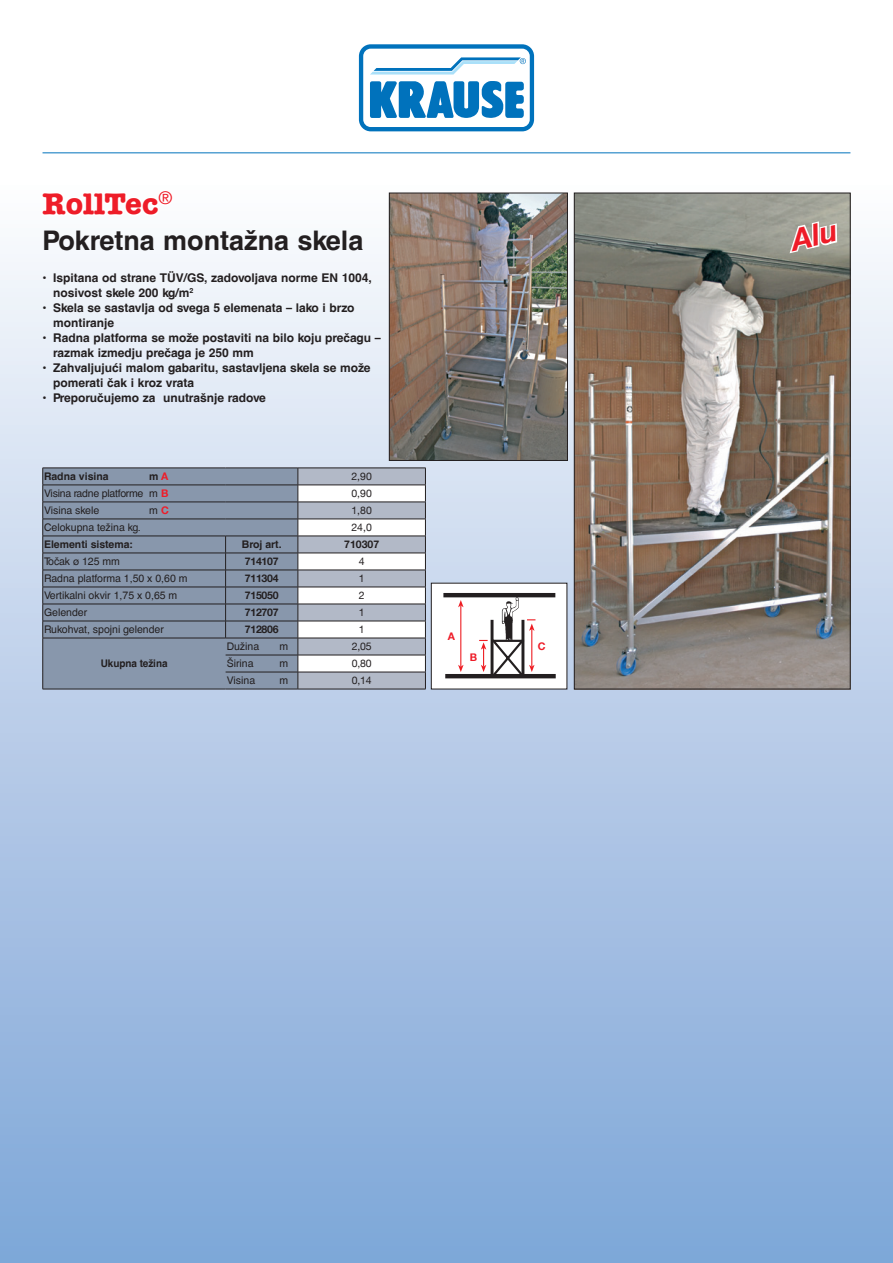
<style>
.page{position:relative;width:893px;height:1263px;background:#fff}
.page>*{position:absolute;margin:0;border:0;box-sizing:border-box;transform-origin:0 0}
._01_Eigennamen{font:700 30px "American Typewriter LT";color:#ee1c28}
.Helv_-CE-Produktname{font:700 27px "Helvetica CE";color:#231f20}
.Helv_-CE-Produktinfo{font:700 12px/15px "Helvetica CE";color:#231f20}
.t1{font:10.5px "Helvetica CE";color:#231f20}
.t2{font:700 10.5px "Helvetica CE";color:#231f20}
.t3{font:700 10.5px "Helvetica Neue LT";letter-spacing:-.02em;color:#231f20}
.t4{font:10.5px "Helvetica Neue LT";color:#231f20}
.t5{font:10.5px "Helvetica CE";letter-spacing:-.02em;color:#231f20}
.t6{font:700 10.5px "Helvetica CE";color:#231f20;scale:.95 1}
.t7{font:700 10.5px "Helvetica Neue LT";color:#ee1c28}
.s1{font-family:"Helvetica Neue LT";color:#ee1c28}
.s2{font-family:"Helvetica Neue LT";font-weight:700;color:#ee1c28}
.s3{font-family:"Helvetica Neue LT"}
</style>
<div class="page">
<div style="left:0;top:185px;width:893px;height:1078px;background:linear-gradient(to bottom,#f9f8fa,#7ca4d7)"></div>
<hr style="left:43px;top:153px;width:807px;height:1px;background:#0072bc">
<svg style="left:357px;top:43px;width:179px;height:90px"></svg>
<svg style="left:359px;top:44px;width:175px;height:87px"></svg>
<img style="left:576px;top:195px;width:272px;height:492px">
<div style="left:574px;top:193px;width:276px;height:496px;border:1px solid #231f20"></div>
<svg style="left:39px;top:188px;width:137px;height:31px"></svg>
<div style="left:431px;top:583px;width:136px;height:106px;background:#fff"></div>
<hr style="left:445px;top:674px;width:111px;height:4px;background:#231f20">
<hr style="left:443px;top:593px;width:112px;height:4px;background:#231f20">
<hr style="left:460px;top:605px;width:1px;height:62px;background:#ee1d23">
<svg style="left:458px;top:600px;width:6px;height:7px"></svg>
<svg style="left:458px;top:665px;width:6px;height:7px"></svg>
<svg style="left:479px;top:597px;width:56px;height:82px"></svg>
<img style="left:391px;top:195px;width:175px;height:264px">
<div style="left:389px;top:193px;width:179px;height:268px;border:1px solid #231f20"></div>
<div style="left:43px;top:469px;width:255px;height:220px;background:#8897ac"></div>
<hr style="left:43px;top:485px;width:183px;height:1px;background:#231f20">
<hr style="left:226px;top:485px;width:72px;height:1px;background:#231f20">
<hr style="left:43px;top:502px;width:183px;height:1px;background:#231f20">
<hr style="left:226px;top:502px;width:72px;height:1px;background:#231f20">
<hr style="left:43px;top:519px;width:183px;height:1px;background:#231f20">
<hr style="left:226px;top:519px;width:72px;height:1px;background:#231f20">
<hr style="left:226px;top:536px;width:72px;height:1px;background:#231f20">
<hr style="left:226px;top:553px;width:72px;height:1px;background:#231f20">
<hr style="left:226px;top:570px;width:72px;height:1px;background:#231f20">
<hr style="left:226px;top:587px;width:72px;height:1px;background:#231f20">
<hr style="left:226px;top:604px;width:72px;height:1px;background:#231f20">
<hr style="left:226px;top:621px;width:72px;height:1px;background:#231f20">
<hr style="left:226px;top:638px;width:72px;height:1px;background:#231f20">
<hr style="left:226px;top:655px;width:72px;height:1px;background:#231f20">
<hr style="left:226px;top:672px;width:72px;height:1px;background:#231f20">
<hr style="left:226px;top:689px;width:72px;height:1px;background:#231f20">
<hr style="left:298px;top:689px;width:128px;height:1px;background:#231f20">
<hr style="left:43px;top:536px;width:183px;height:1px;background:#231f20">
<hr style="left:43px;top:553px;width:183px;height:1px;background:#231f20">
<hr style="left:43px;top:570px;width:183px;height:1px;background:#231f20">
<hr style="left:43px;top:587px;width:183px;height:1px;background:#231f20">
<hr style="left:43px;top:604px;width:183px;height:1px;background:#231f20">
<hr style="left:43px;top:621px;width:183px;height:1px;background:#231f20">
<svg style="left:225px;top:536px;width:1px;height:102px"></svg>
<hr style="left:43px;top:638px;width:183px;height:1px;background:#231f20">
<hr style="left:43px;top:689px;width:183px;height:1px;background:#231f20">
<hr style="left:43px;top:468px;width:183px;height:1px;background:#231f20">
<hr style="left:226px;top:468px;width:72px;height:1px;background:#231f20">
<svg style="left:42px;top:468px;width:1px;height:221px"></svg>
<svg style="left:298px;top:468px;width:128px;height:221px"></svg>
<hr style="left:298px;top:570px;width:128px;height:1px;background:#231f20">
<svg style="left:787px;top:212px;width:52px;height:43px"></svg>
<p class="_01_Eigennamen" style="left:43px;top:186px;width:131px">RollTec<sup>®</sup></p>
<p class="Helv_-CE-Produktname" style="left:43px;top:224px;width:322px">Pokretna montažna skela</p>
<p class="Helv_-CE-Produktinfo" style="left:43px;top:270px;width:331px">• Ispitana od strane TÜV/GS, zadovoljava norme EN 1004,</p>
<p class="Helv_-CE-Produktinfo" style="left:53px;top:285px;width:142px">nosivost skele 200 kg/m<sup>2</sup></p>
<p class="Helv_-CE-Produktinfo" style="left:53px;top:300px;width:303px;text-indent:-11px">• Skela se sastavlja od svega 5 elemenata – lako i brzo montiranje</p>
<p class="Helv_-CE-Produktinfo" style="left:53px;top:330px;width:329px;text-indent:-11px">• Radna platforma se može postaviti na bilo koju prečagu – razmak izmedju prečaga je 250 mm</p>
<p class="Helv_-CE-Produktinfo" style="left:53px;top:360px;width:319px;text-indent:-11px">• Zahvaljujući malom gabaritu, sastavljena skela se može pomerati čak i kroz vrata</p>
<p class="Helv_-CE-Produktinfo" style="left:43px;top:390px;width:225px">• Preporučujemo za unutrašnje radove</p>
<p class="t2" style="left:44px;top:470px;width:66px">Radna visina</p>
<p class="t2" style="left:149px;top:470px;width:21px">m <span class="s1">A</span></p>
<p class="t4" style="left:351px;top:470px;width:22px">2,90</p>
<p class="t5" style="left:44px;top:487px;width:126px">Visina radne platforme m <span class="s2">B</span></p>
<p class="t4" style="left:351px;top:487px;width:22px">0,90</p>
<p class="t1" style="left:44px;top:504px;width:57px">Visina skele</p>
<p class="t1" style="left:149px;top:504px;width:21px">m <span class="s2">C</span></p>
<p class="t4" style="left:351px;top:504px;width:22px">1,80</p>
<p class="t1" style="left:44px;top:521px;width:98px">Celokupna težina kg.</p>
<p class="t4" style="left:351px;top:521px;width:22px">24,0</p>
<p class="t2" style="left:44px;top:538px;width:91px">Elementi sistema:</p>
<p class="t2" style="left:242px;top:538px;width:41px">Broj art.</p>
<p class="t3" style="left:344px;top:538px;width:37px">710307</p>
<p class="t1" style="left:44px;top:555px;width:78px">Točak <span class="s3">ø</span> 125 mm</p>
<p class="t3" style="left:245px;top:555px;width:35px">714107</p>
<p class="t4" style="left:359px;top:555px;width:7px">4</p>
<p class="t1" style="left:44px;top:572px;width:145px">Radna platforma 1,50 x 0,60 m</p>
<p class="t3" style="left:245px;top:572px;width:35px">711304</p>
<p class="t4" style="left:359px;top:572px;width:7px">1</p>
<p class="t1" style="left:44px;top:589px;width:135px">Vertikalni okvir 1,75 x 0,65 m</p>
<p class="t3" style="left:245px;top:589px;width:35px">715050</p>
<p class="t4" style="left:359px;top:589px;width:7px">2</p>
<p class="t1" style="left:44px;top:606px;width:45px">Gelender</p>
<p class="t3" style="left:245px;top:606px;width:35px">712707</p>
<p class="t4" style="left:359px;top:606px;width:7px">1</p>
<p class="t1" style="left:44px;top:623px;width:121px">Rukohvat, spojni gelender</p>
<p class="t3" style="left:245px;top:623px;width:35px">712806</p>
<p class="t4" style="left:359px;top:623px;width:7px">1</p>
<p class="t6" style="left:101px;top:657px;width:72px">Ukupna težina</p>
<p class="t1" style="left:227px;top:640px;width:34px">Dužina</p>
<p class="t1" style="left:280px;top:640px;width:10px">m</p>
<p class="t4" style="left:352px;top:640px;width:21px">2,05</p>
<p class="t1" style="left:227px;top:657px;width:28px">Širina</p>
<p class="t1" style="left:280px;top:657px;width:10px">m</p>
<p class="t4" style="left:352px;top:657px;width:21px">0,80</p>
<p class="t1" style="left:227px;top:674px;width:30px">Visina</p>
<p class="t1" style="left:280px;top:674px;width:10px">m</p>
<p class="t4" style="left:352px;top:674px;width:21px">0,14</p>
<p class="t7" style="left:448px;top:630px;width:9px">A</p>
<p class="t7" style="left:470px;top:651px;width:9px">B</p>
<p class="t7" style="left:538px;top:640px;width:9px">C</p>
</div>
